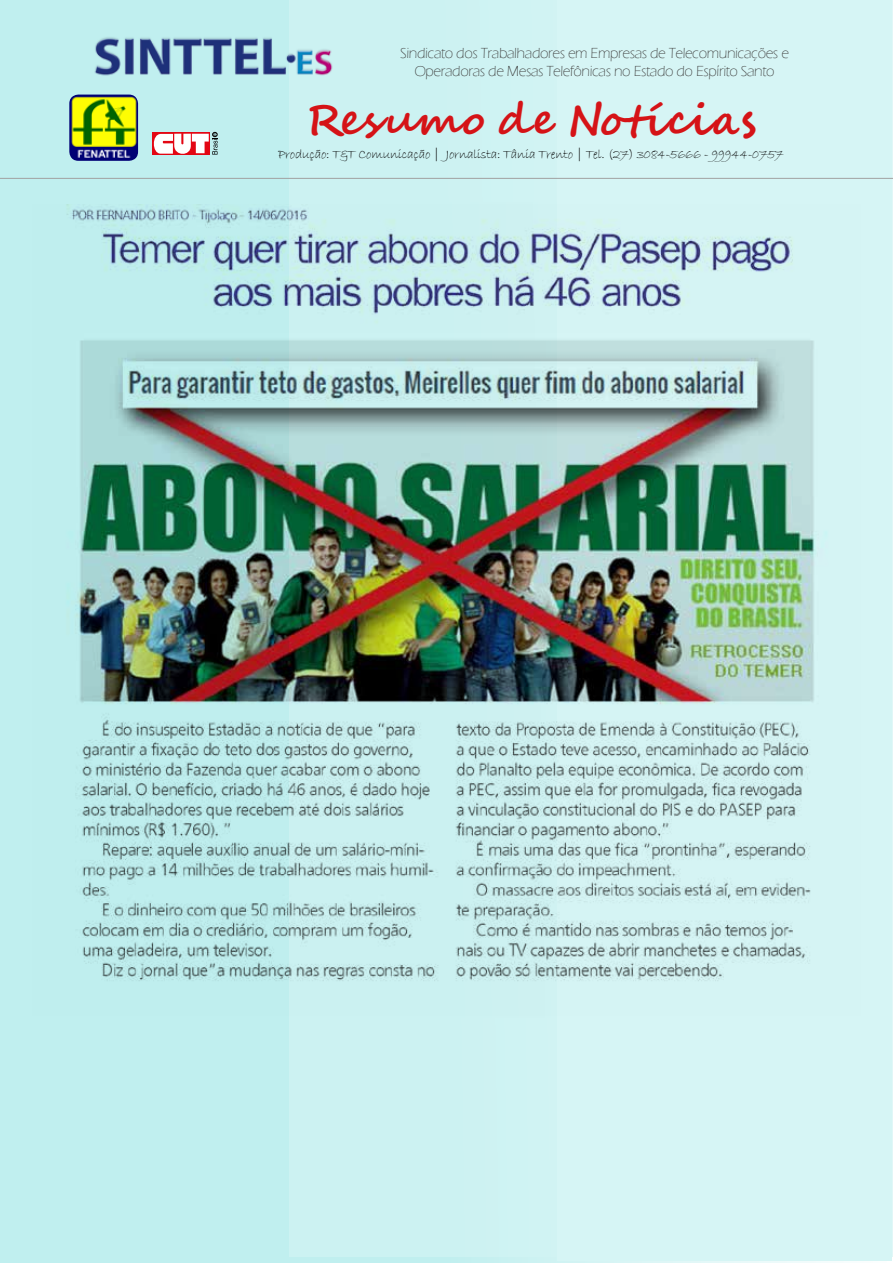
<style>
.page{position:relative;width:893px;height:1263px;background:#fff}
.page>*{position:absolute;margin:0;border:0;box-sizing:border-box;transform-origin:0 0}
.t1{font:700 43.05px "Segoe Script";letter-spacing:.02em;color:#d51317}
.t2{font:300 15px/18px "Eras ITC";letter-spacing:-.025em;color:#3c3c3b;text-align:center}
.t3{font:13.5px "Bradley Hand ITC";letter-spacing:-.025em;color:#000}
.s1{font-size:46.95px}
</style>
<div class="page">
<div style="left:0;top:0;width:887px;height:1263px;background:#c0efef"></div>
<div style="left:289px;top:0;width:604px;height:1257px;background:#d2f4f4"></div>
<div style="left:557px;top:0;width:335px;height:1261px;background:#d6f5f5"></div>
<img style="left:94px;top:37px;width:239px;height:39px">
<svg style="left:153px;top:132px;width:65px;height:23px"></svg>
<img style="left:69px;top:95px;width:69px;height:66px">
<hr style="left:0;top:178px;width:893px;height:1px;background:#a1a1a1">
<img style="left:66px;top:205px;width:761px;height:776px">
<p class="t2" style="left:400px;top:45px;width:390px">Sindicato dos Trabalhadores em Empresas de Telecomunicações e<br>Operadoras de Mesas Telefônicas no Estado do Espírito Santo</p>
<h1 class="t1" style="left:305px;top:85px;width:452px">Resumo de Notícia<span class="s1">s</span></h1>
<p class="t3" style="left:278px;top:145px;width:507px">Produção: T&amp;T Comunicação | Jornalista: Tânia Trento | Tel. (27) 3084-5666 - 99944-0757</p>
</div>
